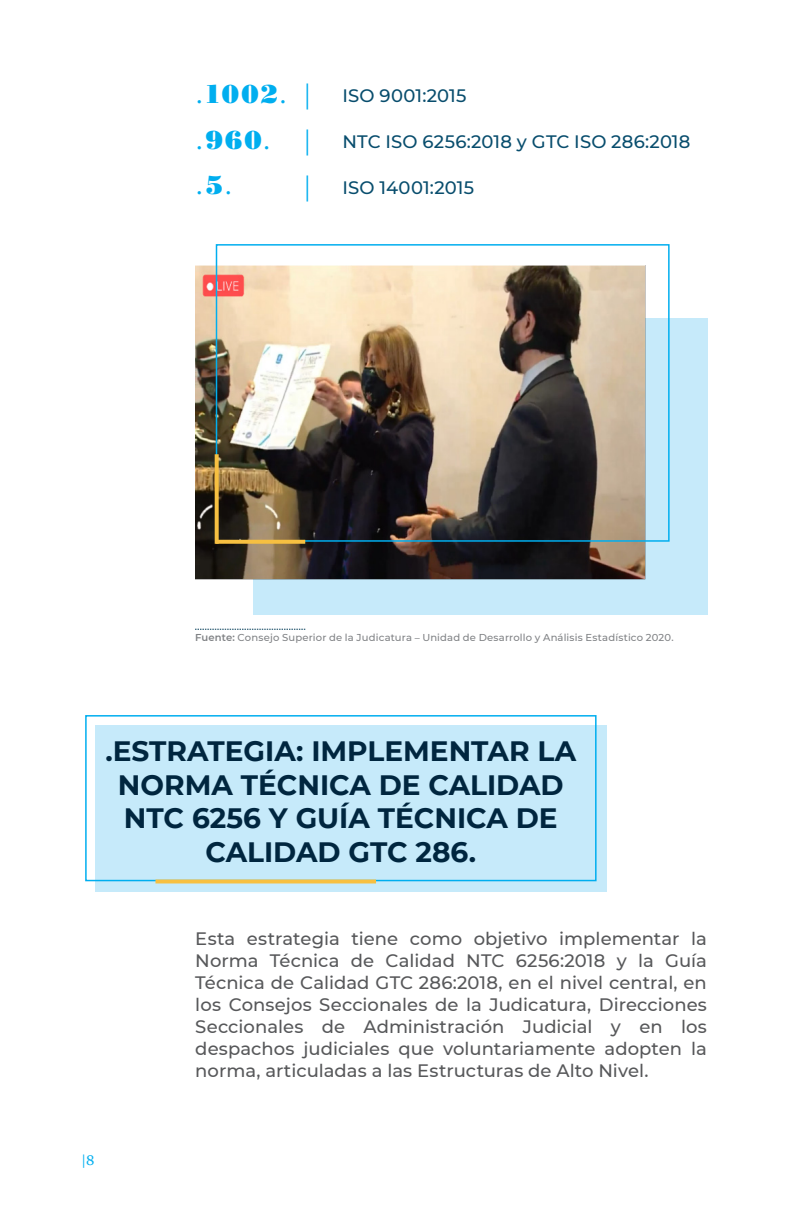
<style>
.page{position:relative;width:792px;height:1224px;background:#fff}
.page>*{position:absolute;margin:0;border:0;box-sizing:border-box;transform-origin:0 0}
.TITULOS{font:700 28px/33.6px "Montserrat";color:#00263f;text-align:center}
.INDICE_NUMEROS{font:26px "Bodoni Std Poster";letter-spacing:.08em;color:#00aeef}
.INDICE_NUMEROS-2{font:26px "Bodoni Std";color:#00aeef}
.TEXTO_CORRIDO{font:500 18px/22px "Montserrat";color:#57585a;text-align:justify}
.TEXTO_CORRIDO-2{font:500 18px "Montserrat";letter-spacing:.01em;color:#084d6d}
.t1{font:14px "Georgia";color:#00aeef}
.Pie_de_tablas{font:500 10px "Montserrat";letter-spacing:.015em;color:#808285}
.s1{font-family:"Bodoni Std"}
.s2{font-family:"Bodoni Std Poster"}
.s3{font-weight:600}
</style>
<div class="page">
<div style="left:253px;top:318px;width:455px;height:296px;background:#c6eafa"></div>
<img style="left:195px;top:266px;width:451px;height:314px">
<div style="left:216px;top:244px;width:454px;height:298px;border:2px solid #00aeef"></div>
<svg style="left:219px;top:540px;width:86px;height:4px"></svg>
<svg style="left:215px;top:454px;width:4px;height:90px"></svg>
<svg style="left:195px;top:629px;width:110px;height:1px"></svg>
<div style="left:95px;top:725px;width:512px;height:166px;background:#c6eafa"></div>
<div style="left:85px;top:715px;width:512px;height:166px;border:2px solid #00aeef"></div>
<svg style="left:155px;top:879px;width:221px;height:4px"></svg>
<p class="INDICE_NUMEROS" style="left:195px;top:78px;width:94px"><span class="s1">.</span>1002<span class="s1">.</span></p>
<p class="INDICE_NUMEROS" style="left:195px;top:124px;width:77px"><span class="s1">.</span>960<span class="s1">.</span></p>
<p class="INDICE_NUMEROS-2" style="left:195px;top:169px;width:39px">.<span class="s2">5</span>.</p>
<p class="INDICE_NUMEROS-2" style="left:300px;top:79px;width:16px">|</p>
<p class="INDICE_NUMEROS-2" style="left:300px;top:125px;width:16px">|</p>
<p class="INDICE_NUMEROS-2" style="left:300px;top:171px;width:16px">|</p>
<p class="TEXTO_CORRIDO-2" style="left:343px;top:84px;width:125px">ISO 9001:2015</p>
<p class="TEXTO_CORRIDO-2" style="left:343px;top:129px;width:349px">NTC ISO 6256:2018 y GTC ISO 286:2018</p>
<p class="TEXTO_CORRIDO-2" style="left:343px;top:175px;width:133px">ISO 14001:2015</p>
<p class="Pie_de_tablas" style="left:195px;top:630px;width:480px"><span class="s3">Fuente:</span> Consejo Superior de la Judicatura – Unidad de Desarrollo y Análisis Estadístico 2020.</p>
<p class="TITULOS" style="left:105px;top:733px;width:472px">.ESTRATEGIA: IMPLEMENTAR LA<br>NORMA TÉCNICA DE CALIDAD<br>NTC 6256 Y GUÍA TÉCNICA DE<br>CALIDAD GTC 286.</p>
<p class="TEXTO_CORRIDO" style="left:195px;top:927px;width:513px">Esta estrategia tiene como objetivo implementar la Norma Técnica de Calidad NTC 6256:2018 y la Guía Técnica de Calidad GTC 286:2018, en el nivel central, en los Consejos Seccionales de la Judicatura, Direcciones Seccionales de Administración Judicial y en los despachos judiciales que voluntariamente adopten la norma, articuladas a las Estructuras de Alto Nivel.</p>
<p class="t1" style="left:81px;top:1150px;width:15px">|8</p>
</div>
